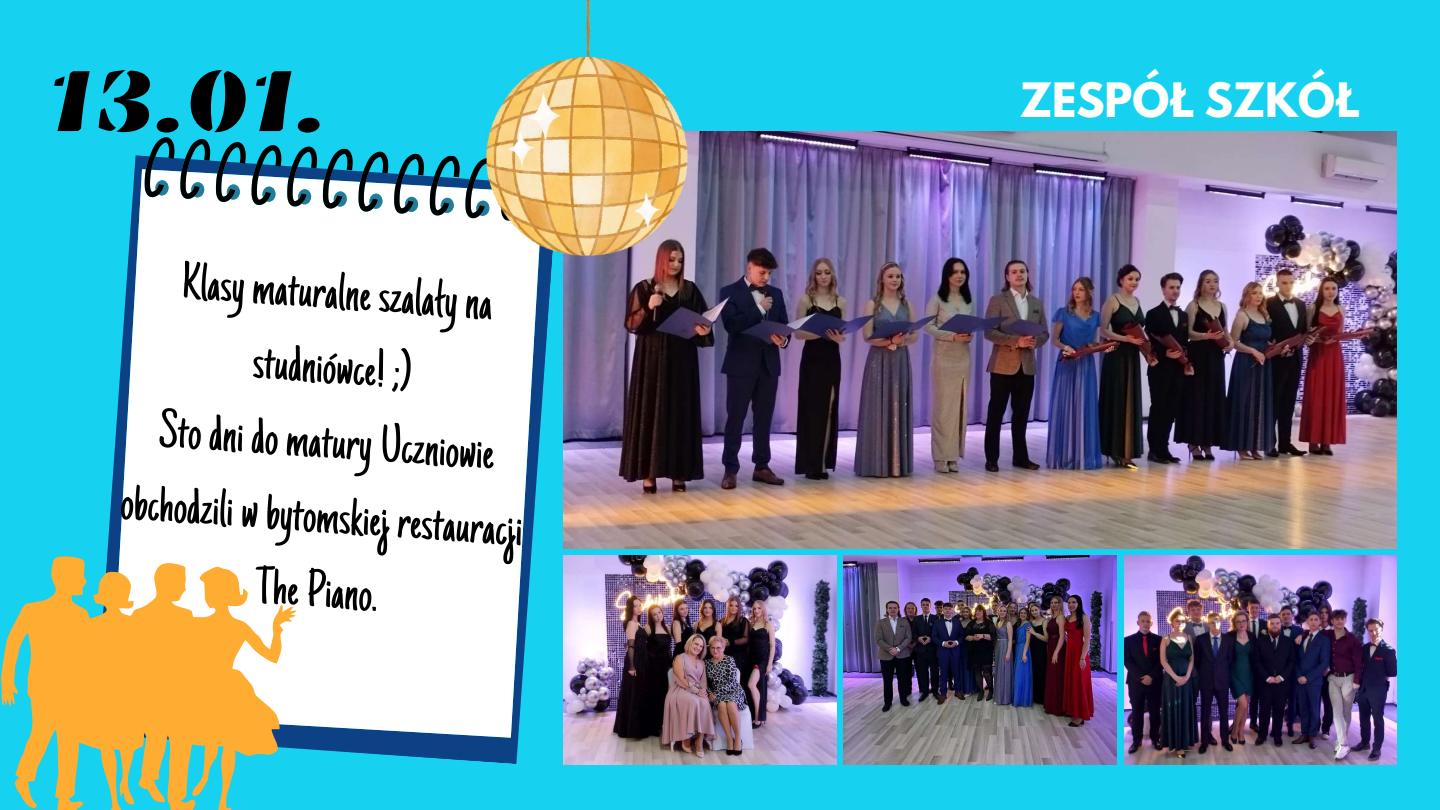
<style>
.page{position:relative;width:1440px;height:810px;background:#17d1f1}
.page>*{position:absolute;margin:0;border:0;box-sizing:border-box;transform-origin:0 0}
.t1{font:91.1px "Emblema One";color:#000}
.t2{font:53.6px/74.7px "Just Another Hand";color:#000;text-align:center}
.t3{font:700 42px "League Spartan";color:#fffffe}
</style>
<div class="page">
<img style="left:564px;top:131px;width:832px;height:417px">
<img style="left:564px;top:556px;width:272px;height:208px">
<img style="left:844px;top:556px;width:273px;height:208px">
<img style="left:1124px;top:556px;width:272px;height:208px">
<svg style="left:134px;top:155px;width:419px;height:609px"></svg>
<svg style="left:107px;top:166px;width:441px;height:575px;background:#e3f1f7"></svg>
<svg style="left:144px;top:137px;width:342px;height:86px"></svg>
<svg style="left:1px;top:555px;width:296px;height:255px;fill:#ffac33"></svg>
<img style="left:486px;top:0;width:201px;height:256px">
<h1 class="t1" style="left:49px;top:47px;width:279px">13.01.</h1>
<p class="t3" style="left:1020px;top:79px;width:341px">ZESPÓŁ SZKÓŁ</p>
<p class="t2" style="left:139px;top:246px;width:404px;rotate:4deg">Klasymaturalneszalałyna studniówce! ;)<br>Stodni domaturyUczniowie obchodziliwbytomskiejrestauracji<br>ThePiano.</p>
</div>
